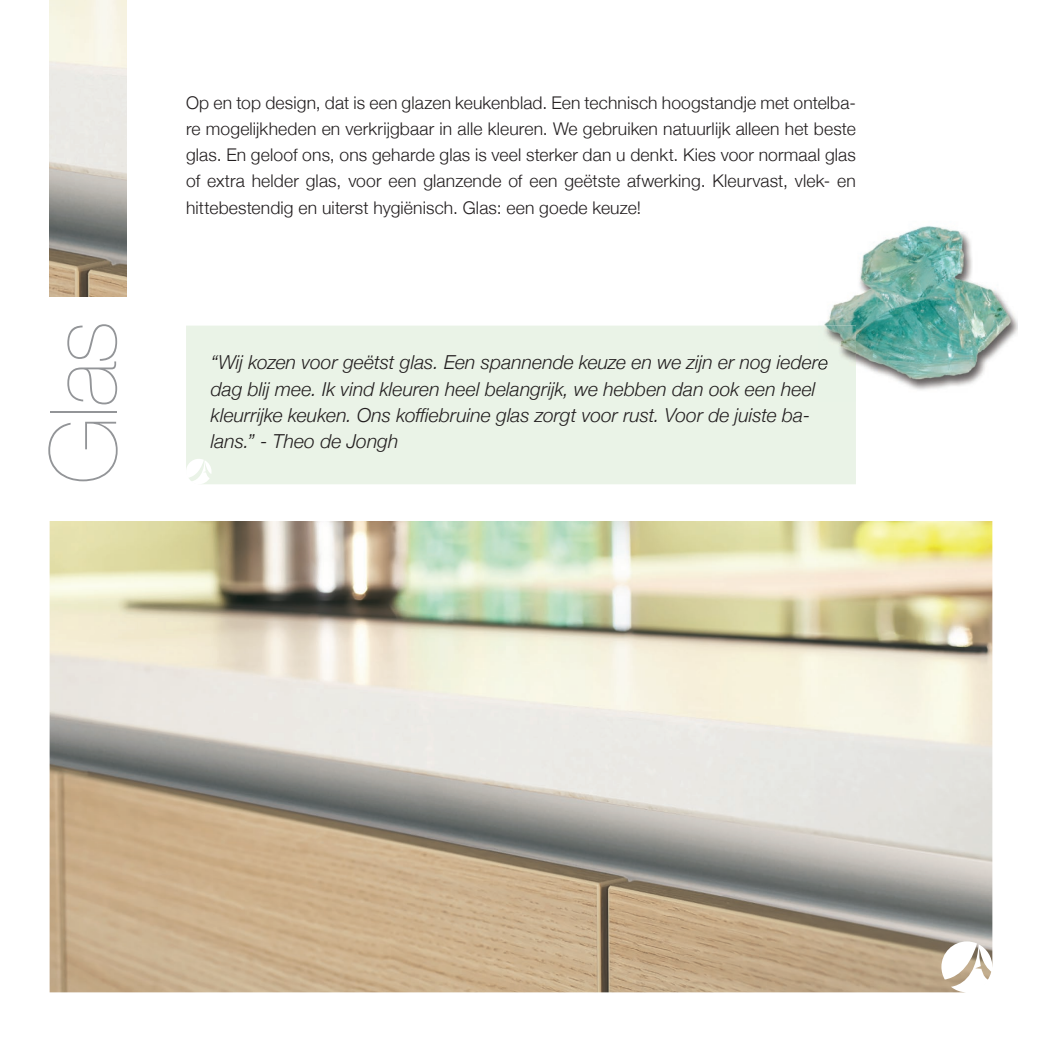
<style>
.page{position:relative;width:1042px;height:1042px;background:#fff}
.page>*{position:absolute;margin:0;border:0;box-sizing:border-box;transform-origin:0 0}
.t1{font:200 92.75px "Helvetica Neue";color:#939598}
.t2{font:italic 300 19.25px/26.2px "Helvetica Neue";letter-spacing:.005em;color:#231f20}
.t3{font:300 17.5px/26.2px "Helvetica Neue";letter-spacing:.01em;color:#231f20;text-align:justify}
</style>
<div class="page">
<img style="left:50px;top:521px;width:942px;height:471px">
<img style="left:50px;top:0;width:76px;height:297px">
<svg style="left:941px;top:941px;width:51px;height:51px"></svg>
<div style="left:186px;top:326px;width:670px;height:158px;background:#eaf3e7"></div>
<svg style="left:186px;top:459px;width:25px;height:25px"></svg>
<img style="left:818px;top:226px;width:199px;height:164px">
<img style="left:818px;top:326px;width:38px;height:75px">
<img style="left:818px;top:356px;width:10px;height:17px">
<h1 class="t1" style="left:11px;top:484px;width:165px;rotate:-90deg">Glas</h1>
<p class="t3" style="left:186px;top:88px;width:671px">Op en top design, dat is een glazen keukenblad. Een technisch hoogstandje met ontelba&shy;re mogelijkheden en verkrijgbaar in alle kleuren. We gebruiken natuurlijk alleen het beste glas. En geloof ons, ons geharde glas is veel sterker dan u denkt. Kies voor normaal glas of extra helder glas, voor een glanzende of een geëtste afwerking. Kleurvast, vlek- en hittebestendig en uiterst hygiënisch. Glas: een goede keuze!</p>
<p class="t2" style="left:211px;top:348px;width:619px">“Wij kozen voor geëtst glas. Een spannende keuze en we zijn er nog iedere dag blij mee. Ik vind kleuren heel belangrijk, we hebben dan ook een heel kleurrijke keuken. Ons koffiebruine glas zorgt voor rust. Voor de juiste ba&shy;lans.” - Theo de Jongh</p>
</div>
